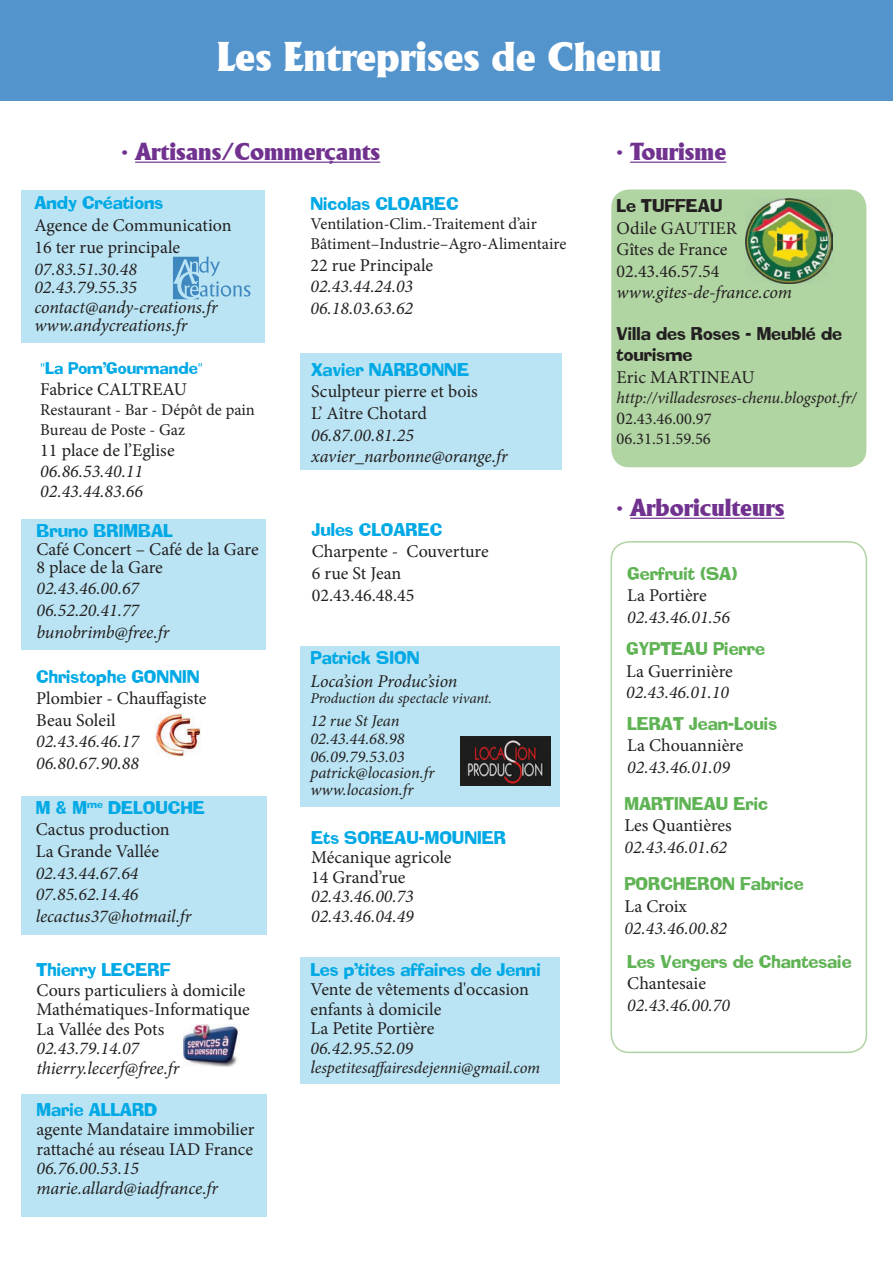
<style>
.page{position:relative;width:893px;height:1263px;background:#fff}
.page>*{position:absolute;margin:0;border:0;box-sizing:border-box;transform-origin:0 0}
.t1{font:800 40.5px "Adelon Serial";color:#fff}
.t2{font:800 24px "Adelon Serial";color:#71328f}
.t3{font:18px/21.6px "Minion Pro";color:#231f20}
.t4{font:italic 18px/21.6px "Minion Pro";color:#231f20}
.t5{font:18px "Ad Lib";color:#00a9e5}
.t6{font:18px "Ad Lib";color:#5fb354}
.t7{font:18px/21.6px "Ad Lib";color:#231f20}
.t8{font:italic 16.5px/18px "Minion Pro";letter-spacing:-.005em;color:#231f20}
.t9{font:16.5px/19.8px "Minion Pro";color:#231f20}
.t10{font:16.5px "Ad Lib";color:#00a9e5}
.t11{font:italic 15px "Minion Pro";letter-spacing:-.005em;color:#231f20}
.s1{font-family:"Arno Pro"}
.s2{font-size:18px}
.s3{font-style:normal;font-size:18px}
.s4{font-style:normal}
</style>
<div class="page">
<div style="left:21px;top:190px;width:244px;height:152px;background:#bae4f3"></div>
<div style="left:300px;top:354px;width:262px;height:116px;background:#bae4f3"></div>
<div style="left:300px;top:646px;width:260px;height:160px;background:#bae4f3"></div>
<div style="left:300px;top:957px;width:260px;height:127px;background:#bae4f3"></div>
<div style="left:21px;top:1094px;width:245px;height:122px;background:#bae4f3"></div>
<div style="left:21px;top:519px;width:245px;height:131px;background:#bae4f3"></div>
<div style="left:21px;top:797px;width:245px;height:138px;background:#bae4f3"></div>
<svg style="left:611px;top:541px;width:256px;height:512px"></svg>
<div style="left:611px;top:189px;width:255px;height:278px;background:#b0d4a2;border-radius:18px"></div>
<div style="left:0;top:0;width:893px;height:100px;background:#5394cd"></div>
<img style="left:184px;top:1024px;width:55px;height:43px">
<img style="left:746px;top:199px;width:86px;height:85px">
<img style="left:156px;top:714px;width:45px;height:42px">
<svg style="left:173px;top:257px;width:77px;height:42px"></svg>
<img style="left:460px;top:736px;width:90px;height:50px">
<hr style="left:135px;top:162px;width:245px;height:1px;background:#71328f">
<hr style="left:630px;top:162px;width:96px;height:1px;background:#71328f">
<hr style="left:630px;top:518px;width:154px;height:1px;background:#71328f">
<h1 class="t1" style="left:217px;top:26px;width:446px">Les Entreprises de Chenu</h1>
<h2 class="t2" style="left:122px;top:133px;width:260px">• Artisans/Commerçants</h2>
<h2 class="t2" style="left:617px;top:133px;width:111px">• Tourisme</h2>
<p class="t5" style="left:34px;top:192px;width:130px">Andy Créations</p>
<p class="t3" style="left:34px;top:214px;width:199px">Agence de Communication<br>16 ter rue principale</p>
<p class="t4" style="left:34px;top:260px;width:185px;line-height:18.5px">07.83.51.30.48<br>02.43.79.55.35 contact@andy-creations.fr www.andycreations.fr</p>
<p class="t10" style="left:40px;top:358px;width:164px"><span class="s1">"</span>La Pom'Gourmande<span class="s1">"</span></p>
<p class="t3" style="left:40px;top:379px;width:148px">Fabrice CALTREAU</p>
<p class="t9" style="left:40px;top:400px;width:216px">Restaurant - Bar - Dépôt de pain<br>Bureau de Poste - Gaz</p>
<p class="t3" style="left:40px;top:440px;width:136px">11 place de l’Eglise</p>
<p class="t4" style="left:40px;top:461px;width:104px;line-height:19.5px">06.86.53.40.11<br>02.43.44.83.66</p>
<p class="t5" style="left:36px;top:520px;width:138px">Bruno BRIMBAL</p>
<p class="t3" style="left:36px;top:540px;width:224px;line-height:18px">Café Concert – Café de la Gare<br>8 place de la Gare</p>
<p class="t4" style="left:36px;top:578px;width:134px">02.43.46.00.67<br>06.52.20.41.77 bunobrimb@free.fr</p>
<p class="t5" style="left:36px;top:665px;width:165px">Christophe GONNIN</p>
<p class="t3" style="left:36px;top:688px;width:172px">Plombier - Chauffagiste<br>Beau Soleil</p>
<p class="t4" style="left:36px;top:731px;width:104px">02.43.46.46.17<br>06.80.67.90.88</p>
<p class="t5" style="left:36px;top:797px;width:171px">M &amp; M<sup>me</sup> DELOUCHE</p>
<p class="t3" style="left:36px;top:819px;width:136px">Cactus production<br>La Grande Vallée</p>
<p class="t4" style="left:36px;top:862px;width:157px">02.43.44.67.64<br>07.85.62.14.46 lecactus37@hotmail.fr</p>
<p class="t5" style="left:36px;top:959px;width:135px">Thierry LECERF</p>
<p class="t3" style="left:36px;top:980px;width:215px;line-height:19.5px">Cours particuliers à domicile<br>Mathématiques-Informatique<br>La Vallée des Pots</p>
<p class="t4" style="left:36px;top:1039px;width:145px;line-height:19.5px">02.43.79.14.07 thierry.lecerf@free.fr</p>
<p class="t5" style="left:36px;top:1098px;width:122px">Marie ALLARD</p>
<p class="t3" style="left:36px;top:1120px;width:219px;line-height:19.5px">agente Mandataire immobilier rattaché au réseau IAD France</p>
<p class="t4" style="left:36px;top:1158px;width:183px;line-height:19.5px">06.76.00.53.15 marie.allard@iadfrance.fr</p>
<p class="t5" style="left:310px;top:192px;width:150px">Nicolas CLOAREC</p>
<p class="t9" style="left:310px;top:214px;width:257px">Ventilation-Clim.-Traitement d’air<br>Bâtiment–Industrie–Agro-Alimentaire</p>
<p class="t3" style="left:310px;top:254px;width:124px">22 rue Principale</p>
<p class="t4" style="left:310px;top:276px;width:104px">02.43.44.24.03<br>06.18.03.63.62</p>
<p class="t5" style="left:311px;top:359px;width:159px">Xavier NARBONNE</p>
<p class="t3" style="left:311px;top:381px;width:168px">Sculpteur pierre et bois<br>L’ Aître Chotard</p>
<p class="t4" style="left:311px;top:424px;width:198px">06.87.00.81.25 xavier_narbonne@orange.fr</p>
<p class="t5" style="left:312px;top:519px;width:132px">Jules CLOAREC</p>
<p class="t3" style="left:312px;top:541px;width:178px">Charpente - Couverture<br>6 rue St Jean<br>02.43.46.48.45</p>
<p class="t5" style="left:310px;top:647px;width:111px">Patrick SION</p>
<p class="t4" style="left:310px;top:670px;width:149px">Loca’sion Produc’sion</p>
<p class="t11" style="left:310px;top:688px;width:183px">Production du spectacle vivant.</p>
<p class="t8" style="left:310px;top:711px;width:96px">12 rue St Jean<br>02.43.44.68.98<br>06.09.79.53.03</p>
<p class="t8" style="left:310px;top:765px;width:125px;line-height:16.5px">patrick@locasion.fr www.locasion.fr</p>
<p class="t5" style="left:311px;top:826px;width:196px">Ets SOREAU-MOUNIER</p>
<p class="t3" style="left:311px;top:848px;width:142px;line-height:19.5px">Mécanique agricole<br>14 Grand’rue</p>
<p class="t4" style="left:311px;top:886px;width:104px;line-height:19.5px">02.43.46.00.73<br>02.43.46.04.49</p>
<p class="t5" style="left:310px;top:959px;width:232px">Les p'tites affaires de Jenni</p>
<p class="t3" style="left:310px;top:980px;width:220px;line-height:19.5px">Vente de vêtements d'occasion enfants à domicile<br>La Petite Portière</p>
<p class="t4" style="left:310px;top:1037px;width:104px">06.42.95.52.09</p>
<p class="t8" style="left:310px;top:1059px;width:231px"><span class="s2">l</span>espetitesaffairesdejenni@gmail.com</p>
<p class="t7" style="left:617px;top:195px;width:107px">Le TUFFEAU</p>
<p class="t3" style="left:617px;top:217px;width:122px">Odile GAUTIER<br>Gîtes de France<br>02.43.46.57.54</p>
<p class="t4" style="left:617px;top:282px;width:177px">www.gites-de-france.com</p>
<p class="t7" style="left:617px;top:323px;width:227px">Villa des Roses - Meublé de tourisme</p>
<p class="t3" style="left:617px;top:366px;width:140px">Eric MARTINEAU</p>
<p class="t8" style="left:617px;top:387px;width:242px;line-height:21.6px">http://villadesroses-chenu.blogspot.fr/<br><span class="s3">0</span><span class="s4">2.43.46.00.97</span></p>
<p class="t9" style="left:617px;top:429px;width:96px">06.31.51.59.56</p>
<h2 class="t2" style="left:617px;top:489px;width:169px">• Arboriculteurs</h2>
<p class="t6" style="left:627px;top:562px;width:112px">Gerfruit (SA)</p>
<p class="t3" style="left:627px;top:585px;width:81px">La Portière</p>
<p class="t4" style="left:627px;top:606px;width:104px">02.43.46.01.56</p>
<p class="t6" style="left:626px;top:638px;width:140px">GYPTEAU Pierre</p>
<p class="t3" style="left:626px;top:660px;width:108px">La Guerrinière</p>
<p class="t4" style="left:626px;top:682px;width:104px">02.43.46.01.10</p>
<p class="t6" style="left:627px;top:712px;width:151px">LERAT Jean-Louis</p>
<p class="t3" style="left:627px;top:735px;width:118px">La Chouannière</p>
<p class="t4" style="left:627px;top:756px;width:104px">02.43.46.01.09</p>
<p class="t6" style="left:624px;top:792px;width:145px">MARTINEAU Eric</p>
<p class="t3" style="left:624px;top:815px;width:109px">Les Quantières</p>
<p class="t4" style="left:624px;top:836px;width:104px">02.43.46.01.62</p>
<p class="t6" style="left:624px;top:873px;width:181px">PORCHERON Fabrice</p>
<p class="t3" style="left:624px;top:896px;width:64px">La Croix</p>
<p class="t4" style="left:624px;top:917px;width:104px">02.43.46.00.82</p>
<p class="t6" style="left:627px;top:950px;width:226px">Les Vergers de Chantesaie</p>
<p class="t3" style="left:627px;top:973px;width:80px">Chantesaie</p>
<p class="t4" style="left:627px;top:994px;width:104px">02.43.46.00.70</p>
</div>
